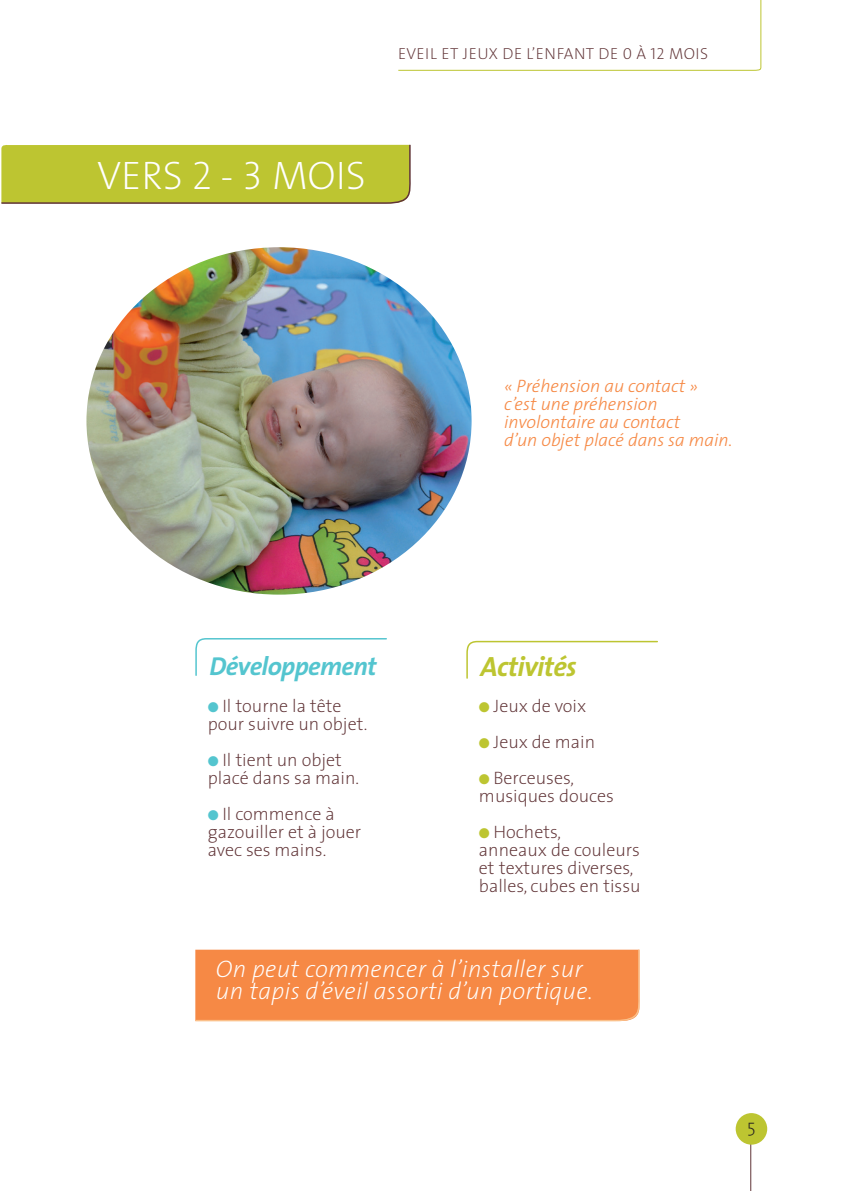
<style>
.page{position:relative;width:842px;height:1191px;background:#fff}
.page>*{position:absolute;margin:0;border:0;box-sizing:border-box;transform-origin:0 0}
.t1{font:40px "The Sans Extra Light Caps";letter-spacing:-.005em;color:#fff}
.t2{font:italic 700 28px "The Sans";letter-spacing:-.025em;color:#bdc531}
.t3{font:italic 700 26px "The Sans";letter-spacing:-.025em;color:#54c5cf}
.t4{font:italic 200 24px/22px "The Sans";letter-spacing:.01em;color:#fff}
.t5{font:200 18px/18px "The Sans";color:#603336}
.t6{font:italic 300 18px/18px "The Sans";color:#f68945}
.t7{font:200 18px "The Mix";color:#231f20}
.t8{font:16px "The Sans Extra Light Caps";letter-spacing:.03em;color:#603336}
.s1{color:#54c5cf}
.s2{color:#bdc531}
</style>
<div class="page">
<svg style="left:398px;top:0;width:364px;height:71px"></svg>
<hr style="left:750px;top:1126px;width:1px;height:65px;background:#603336">
<div style="left:736px;top:1113px;width:31px;height:31px;background:#bdc531;border-radius:50%"></div>
<div style="left:1px;top:144px;width:410px;height:60px;background:#bdc531"></div>
<div style="left:195px;top:949px;width:445px;height:73px;background:#f68945"></div>
<svg style="left:195px;top:638px;width:192px;height:38px"></svg>
<svg style="left:466px;top:640px;width:192px;height:39px"></svg>
<img style="left:86px;top:247px;width:386px;height:347px">
<p class="t8" style="left:398px;top:41px;width:311px">EVEIL ET JEUX DE L’ENFANT DE 0 À 12 MOIS</p>
<h1 class="t1" style="left:97px;top:143px;width:270px">VERS 2 - 3 MOIS</h1>
<p class="t6" style="left:504px;top:376px;width:230px">« Préhension au contact » c’est une préhension involontaire au contact<br>d’un objet placé dans sa main.</p>
<h3 class="t3" style="left:209px;top:644px;width:169px">Développement</h3>
<p class="t5" style="left:208px;top:696px;width:161px"><span class="s1">●</span> Il tourne la tête pour suivre un objet.</p>
<p class="t5" style="left:208px;top:750px;width:153px"><span class="s1">●</span> Il tient un objet placé dans sa main.</p>
<p class="t5" style="left:208px;top:804px;width:155px"><span class="s1">●</span> Il commence à gazouiller et à jouer avec ses mains.</p>
<h2 class="t2" style="left:480px;top:643px;width:98px">Activités</h2>
<p class="t5" style="left:479px;top:696px;width:109px"><span class="s2">●</span> Jeux de voix</p>
<p class="t5" style="left:479px;top:732px;width:118px"><span class="s2">●</span> Jeux de main</p>
<p class="t5" style="left:479px;top:768px;width:137px"><span class="s2">●</span> Berceuses, musiques douces</p>
<p class="t5" style="left:479px;top:822px;width:163px"><span class="s2">●</span> Hochets,<br>anneaux de couleurs et textures diverses, balles, cubes en tissu</p>
<h3 class="t4" style="left:216px;top:957px;width:378px">On peut commencer à l’installer sur un tapis d’éveil assorti d’un portique.</h3>
<p class="t7" style="left:747px;top:1111px;width:10px">5</p>
</div>
